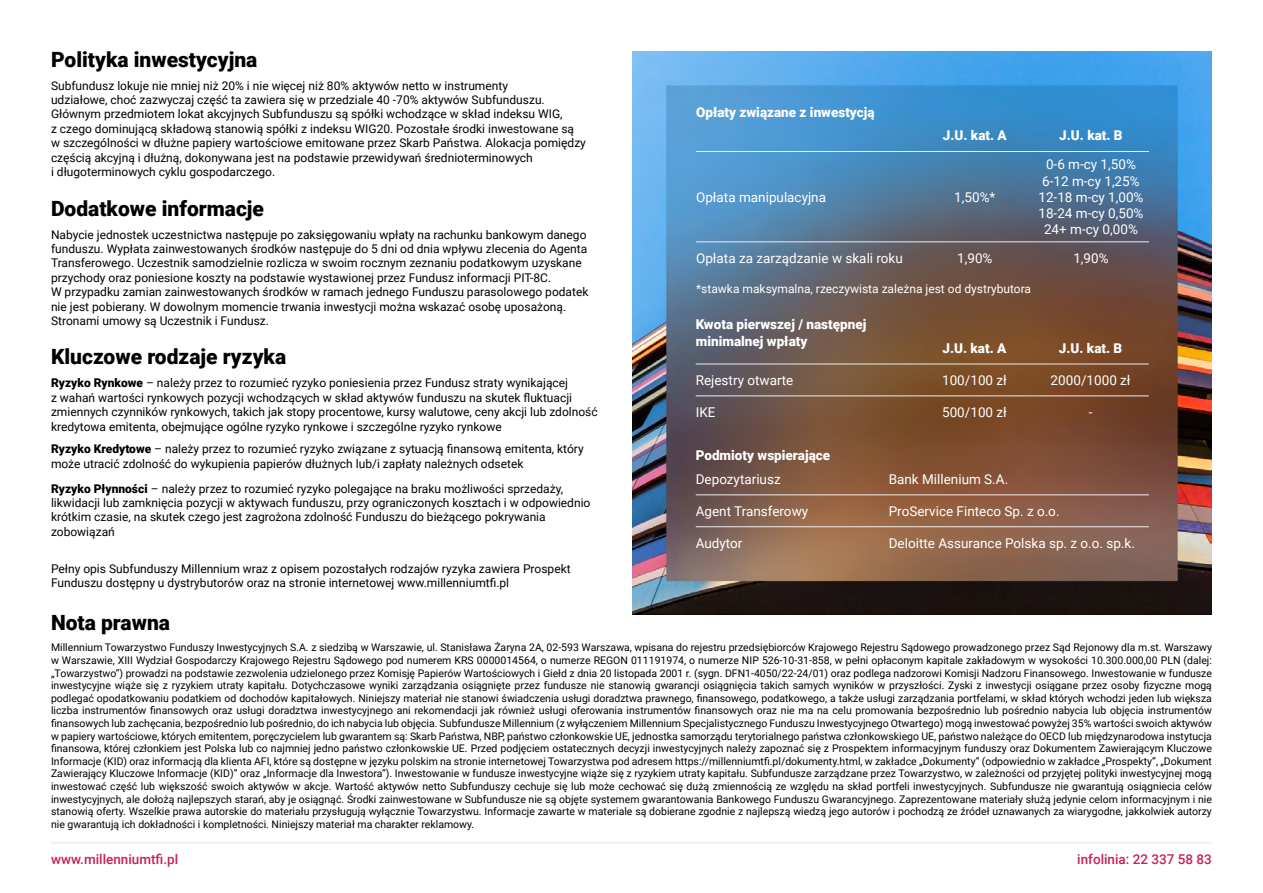
<style>
.page{position:relative;width:1263px;height:893px;background:#fff}
.page>*{position:absolute;margin:0;border:0;box-sizing:border-box;transform-origin:0 0}
.t1{font:900 21px "Roboto";color:#000}
.t2{font:13.5px/16.2px "Roboto";color:#fff;text-align:center}
.t3{font:900 13.5px/16.2px "Roboto";color:#fff}
.t4{font:500 13.5px "Roboto";color:#c7205e}
.t5{font:12px/14.4px "Roboto";color:#000}
.t6{font:12px "Roboto";color:#fff}
.t7{font:10.5px/12.6px "Roboto";color:#000;text-align:justify}
.s1{font-weight:900}
</style>
<div class="page">
<img style="left:633px;top:51px;width:579px;height:563px">
<hr style="left:51px;top:842px;width:1161px;height:1px;background:#ededed">
<hr style="left:1033px;top:151px;width:116px;height:1px;background:#ededed">
<hr style="left:1033px;top:241px;width:116px;height:1px;background:#ededed">
<hr style="left:696px;top:151px;width:221px;height:1px;background:#ededed">
<hr style="left:917px;top:151px;width:116px;height:1px;background:#ededed">
<hr style="left:696px;top:241px;width:221px;height:1px;background:#ededed">
<hr style="left:917px;top:241px;width:116px;height:1px;background:#ededed">
<hr style="left:696px;top:364px;width:220px;height:1px;background:#ededed">
<hr style="left:1032px;top:364px;width:117px;height:1px;background:#ededed">
<hr style="left:696px;top:395px;width:220px;height:1px;background:#ededed">
<hr style="left:916px;top:395px;width:116px;height:1px;background:#ededed">
<hr style="left:1032px;top:395px;width:117px;height:1px;background:#ededed">
<hr style="left:916px;top:364px;width:116px;height:1px;background:#ededed">
<hr style="left:696px;top:494px;width:193px;height:1px;background:#ededed">
<hr style="left:889px;top:494px;width:260px;height:1px;background:#ededed">
<hr style="left:696px;top:526px;width:193px;height:1px;background:#ededed">
<hr style="left:889px;top:526px;width:260px;height:1px;background:#ededed">
<h1 class="t1" style="left:51px;top:45px;width:208px">Polityka inwestycyjna</h1>
<p class="t5" style="left:51px;top:78px;width:536px">Subfundusz lokuje nie mniej niż 20% i nie więcej niż 80% aktywów netto w instrumenty<br>udziałowe, choć zazwyczaj część ta zawiera się w przedziale 40 -70% aktywów Subfunduszu.<br>Głównym przedmiotem lokat akcyjnych Subfunduszu są spółki wchodzące w skład indeksu WIG,<br>z czego dominującą składową stanowią spółki z indeksu WIG20. Pozostałe środki inwestowane są w szczególności w dłużne papiery wartościowe emitowane przez Skarb Państwa. Alokacja pomiędzy częścią akcyjną i dłużną, dokonywana jest na podstawie przewidywań średnioterminowych<br>i długoterminowych cyklu gospodarczego.</p>
<h1 class="t1" style="left:51px;top:193px;width:214px">Dodatkowe informacje</h1>
<p class="t5" style="left:51px;top:227px;width:539px">Nabycie jednostek uczestnictwa następuje po zaksięgowaniu wpłaty na rachunku bankowym danego funduszu. Wypłata zainwestowanych środków następuje do 5 dni od dnia wpływu zlecenia do Agenta Transferowego. Uczestnik samodzielnie rozlicza w swoim rocznym zeznaniu podatkowym uzyskane przychody oraz poniesione koszty na podstawie wystawionej przez Fundusz informacji PIT-8C.<br>W przypadku zamian zainwestowanych środków w ramach jednego Funduszu parasolowego podatek nie jest pobierany. W dowolnym momencie trwania inwestycji można wskazać osobę uposażoną.<br>Stronami umowy są Uczestnik i Fundusz.</p>
<h1 class="t1" style="left:51px;top:342px;width:237px">Kluczowe rodzaje ryzyka</h1>
<p class="t5" style="left:51px;top:375px;width:548px"><span class="s1">Ryzyko Rynkowe</span> – należy przez to rozumieć ryzyko poniesienia przez Fundusz straty wynikającej<br>z wahań wartości rynkowych pozycji wchodzących w skład aktywów funduszu na skutek fluktuacji zmiennych czynników rynkowych, takich jak stopy procentowe, kursy walutowe, ceny akcji lub zdolność kredytowa emitenta, obejmujące ogólne ryzyko rynkowe i szczególne ryzyko rynkowe</p>
<p class="t5" style="left:51px;top:442px;width:534px"><span class="s1">Ryzyko Kredytowe</span> – należy przez to rozumieć ryzyko związane z sytuacją finansową emitenta, który może utracić zdolność do wykupienia papierów dłużnych lub/i zapłaty należnych odsetek</p>
<p class="t5" style="left:51px;top:481px;width:541px"><span class="s1">Ryzyko Płynności</span> – należy przez to rozumieć ryzyko polegające na braku możliwości sprzedaży, likwidacji lub zamknięcia pozycji w aktywach funduszu, przy ograniczonych kosztach i w odpowiednio krótkim czasie, na skutek czego jest zagrożona zdolność Funduszu do bieżącego pokrywania zobowiązań</p>
<p class="t5" style="left:51px;top:561px;width:521px">Pełny opis Subfunduszy Millennium wraz z opisem pozostałych rodzajów ryzyka zawiera Prospekt<br>Funduszu dostępny u dystrybutorów oraz na stronie internetowej www.millenniumtfi.pl</p>
<p class="t3" style="left:696px;top:104px;width:180px">Opłaty związane z inwestycją</p>
<p class="t3" style="left:943px;top:127px;width:65px">J.U. kat. A</p>
<p class="t3" style="left:1059px;top:127px;width:65px">J.U. kat. B</p>
<p class="t2" style="left:696px;top:188px;width:131px">Opłata manipulacyjna</p>
<p class="t2" style="left:954px;top:188px;width:43px">1,50%*</p>
<p class="t2" style="left:1038px;top:156px;width:107px">0-6 m-cy 1,50%<br>6-12 m-cy 1,25%<br>12-18 m-cy 1,00%<br>18-24 m-cy 0,50%<br>24+ m-cy 0,00%</p>
<p class="t2" style="left:696px;top:250px;width:208px">Opłata za zarządzanie w skali roku</p>
<p class="t2" style="left:957px;top:250px;width:37px">1,90%</p>
<p class="t2" style="left:1073px;top:250px;width:37px">1,90%</p>
<p class="t6" style="left:696px;top:281px;width:336px">*stawka maksymalna, rzeczywista zależna jest od dystrybutora</p>
<p class="t3" style="left:696px;top:316px;width:172px">Kwota pierwszej / następnej minimalnej wpłaty</p>
<p class="t3" style="left:942px;top:340px;width:65px">J.U. kat. A</p>
<p class="t3" style="left:1059px;top:340px;width:65px">J.U. kat. B</p>
<p class="t2" style="left:696px;top:372px;width:99px">Rejestry otwarte</p>
<p class="t2" style="left:942px;top:372px;width:66px">100/100 zł</p>
<p class="t2" style="left:1051px;top:372px;width:81px">2000/1000 zł</p>
<p class="t2" style="left:696px;top:404px;width:21px">IKE</p>
<p class="t2" style="left:942px;top:404px;width:66px">500/100 zł</p>
<p class="t2" style="left:1089px;top:404px;width:5px">-</p>
<p class="t3" style="left:696px;top:447px;width:136px">Podmioty wspierające</p>
<p class="t2" style="left:696px;top:470px;width:86px">Depozytariusz</p>
<p class="t2" style="left:889px;top:470px;width:121px">Bank Millenium S.A.</p>
<p class="t2" style="left:696px;top:502px;width:114px">Agent Transferowy</p>
<p class="t2" style="left:889px;top:502px;width:172px">ProService Finteco Sp. z o.o.</p>
<p class="t2" style="left:696px;top:535px;width:48px">Audytor</p>
<p class="t2" style="left:889px;top:535px;width:248px">Deloitte Assurance Polska sp. z o.o. sp.k.</p>
<h1 class="t1" style="left:51px;top:608px;width:120px">Nota prawna</h1>
<p class="t7" style="left:51px;top:641px;width:1162px">Millennium Towarzystwo Funduszy Inwestycyjnych S.A. z siedzibą w Warszawie, ul. Stanisława Żaryna 2A, 02-593 Warszawa, wpisana do rejestru przedsiębiorców Krajowego Rejestru Sądowego prowadzonego przez Sąd Rejonowy dla m.st. Warszawy w Warszawie, XIII Wydział Gospodarczy Krajowego Rejestru Sądowego pod numerem KRS 0000014564, o numerze REGON 011191974, o numerze NIP 526-10-31-858, w pełni opłaconym kapitale zakładowym w wysokości 10.300.000,00 PLN (dalej: „Towarzystwo”) prowadzi na podstawie zezwolenia udzielonego przez Komisję Papierów Wartościowych i Giełd z dnia 20 listopada 2001 r. (sygn. DFN1-4050/22-24/01) oraz podlega nadzorowi Komisji Nadzoru Finansowego. Inwestowanie w fundusze inwestycyjne wiąże się z ryzykiem utraty kapitału. Dotychczasowe wyniki zarządzania osiągnięte przez fundusze nie stanowią gwarancji osiągnięcia takich samych wyników w przyszłości. Zyski z inwestycji osiągane przez osoby fizyczne mogą podlegać opodatkowaniu podatkiem od dochodów kapitałowych. Niniejszy materiał nie stanowi świadczenia usługi doradztwa prawnego, finansowego, podatkowego, a także usługi zarządzania portfelami, w skład których wchodzi jeden lub większa liczba instrumentów finansowych oraz usługi doradztwa inwestycyjnego ani rekomendacji jak również usługi oferowania instrumentów finansowych oraz nie ma na celu promowania bezpośrednio lub pośrednio nabycia lub objęcia instrumentów finansowych lub zachęcania, bezpośrednio lub pośrednio, do ich nabycia lub objęcia. Subfundusze Millennium (z wyłączeniem Millennium Specjalistycznego Funduszu Inwestycyjnego Otwartego) mogą inwestować powyżej 35% wartości swoich aktywów w papiery wartościowe, których emitentem, poręczycielem lub gwarantem są: Skarb Państwa, NBP, państwo członkowskie UE, jednostka samorządu terytorialnego państwa członkowskiego UE, państwo należące do OECD lub międzynarodowa instytucja finansowa, której członkiem jest Polska lub co najmniej jedno państwo członkowskie UE. Przed podjęciem ostatecznych decyzji inwestycyjnych należy zapoznać się z Prospektem informacyjnym funduszy oraz Dokumentem Zawierającym Kluczowe Informacje (KID) oraz informacją dla klienta AFI, które są dostępne w języku polskim na stronie internetowej Towarzystwa pod adresem https://millenniumtfi.pl/dokumenty.html, w zakładce „Dokumenty” (odpowiednio w zakładce „Prospekty”, „Dokument Zawierający Kluczowe Informacje (KID)” oraz „Informacje dla Inwestora”). Inwestowanie w fundusze inwestycyjne wiąże się z ryzykiem utraty kapitału. Subfundusze zarządzane przez Towarzystwo, w zależności od przyjętej polityki inwestycyjnej mogą inwestować część lub większość swoich aktywów w akcje. Wartość aktywów netto Subfunduszy cechuje się lub może cechować się dużą zmiennością ze względu na skład portfeli inwestycyjnych. Subfundusze nie gwarantują osiągniecia celów inwestycyjnych, ale dołożą najlepszych starań, aby je osiągnąć. Środki zainwestowane w Subfundusze nie są objęte systemem gwarantowania Bankowego Funduszu Gwarancyjnego. Zaprezentowane materiały służą jedynie celom informacyjnym i nie stanowią oferty. Wszelkie prawa autorskie do materiału przysługują wyłącznie Towarzystwu. Informacje zawarte w materiale są dobierane zgodnie z najlepszą wiedzą jego autorów i pochodzą ze źródeł uznawanych za wiarygodne, jakkolwiek autorzy nie gwarantują ich dokładności i kompletności. Niniejszy materiał ma charakter reklamowy.</p>
<p class="t4" style="left:51px;top:850px;width:129px">www.millenniumtfi.pl</p>
<p class="t4" style="left:1077px;top:850px;width:136px">infolinia: 22 337 58 83</p>
</div>
